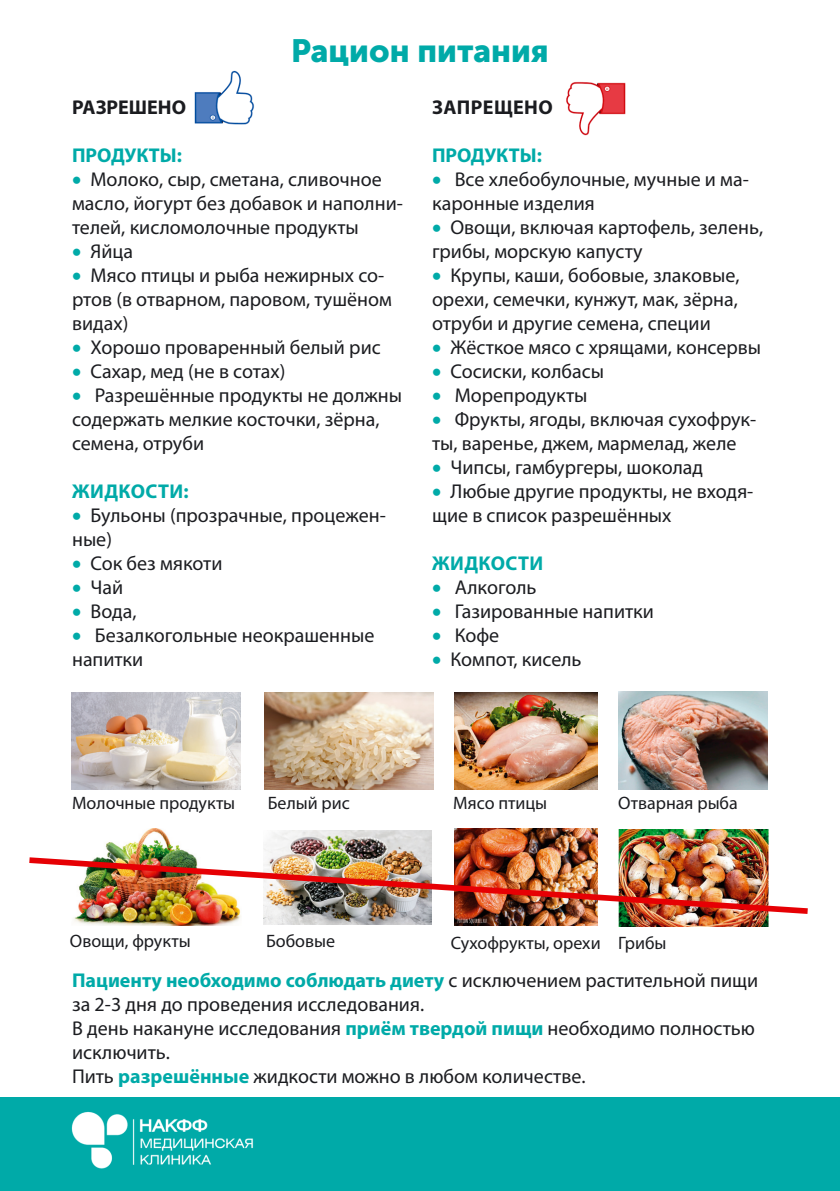
<style>
.page{position:relative;width:840px;height:1191px;background:#fff}
.page>*{position:absolute;margin:0;border:0;box-sizing:border-box;transform-origin:0 0}
.t1{font:32px "Museo Sans Cyrl 900";color:#00aaa8}
.t2{font:20px/24px "Myriad Pro";color:#1b1c20}
.t3{font:700 20px "Myriad Pro";letter-spacing:.01em;color:#00aaa8}
.t4{font:700 20px "Myriad Pro";letter-spacing:.01em;color:#1b1c20}
.t5{font:18px "Myriad Pro";color:#1b1c20}
.s1{color:#00aaa8}
.s2{font-weight:700;color:#00aaa8}
</style>
<div class="page">
<div style="left:0;top:1097px;width:839px;height:94px;background:#00aaa8"></div>
<img style="left:71px;top:1111px;width:183px;height:58px">
<img style="left:566px;top:81px;width:60px;height:55px">
<img style="left:194px;top:71px;width:60px;height:54px">
<img style="left:74px;top:829px;width:167px;height:96px">
<img style="left:263px;top:830px;width:168px;height:94px">
<img style="left:454px;top:829px;width:143px;height:96px">
<img style="left:618px;top:829px;width:149px;height:97px">
<img style="left:29px;top:857px;width:778px;height:57px">
<img style="left:265px;top:692px;width:168px;height:98px">
<img style="left:454px;top:692px;width:143px;height:97px">
<img style="left:71px;top:693px;width:170px;height:96px">
<img style="left:618px;top:691px;width:149px;height:98px">
<h1 class="t1" style="left:291px;top:33px;width:259px">Рацион питания</h1>
<p class="t4" style="left:72px;top:94px;width:115px">РАЗРЕШЕНО</p>
<p class="t3" style="left:72px;top:142px;width:111px">ПРОДУКТЫ:</p>
<p class="t2" style="left:72px;top:167px;width:332px"><span class="s1">•</span> Молоко, сыр, сметана, сливочное масло, йогурт без добавок и наполни&shy;телей, кисломолочные продукты</p>
<p class="t2" style="left:72px;top:239px;width:63px"><span class="s1">•</span> Яйца</p>
<p class="t2" style="left:72px;top:263px;width:321px"><span class="s1">•</span> Мясо птицы и рыба нежирных со&shy;ртов (в отварном, паровом, тушёном видах)</p>
<p class="t2" style="left:72px;top:335px;width:310px"><span class="s1">•</span> Хорошо проваренный белый рис</p>
<p class="t2" style="left:72px;top:359px;width:215px"><span class="s1">•</span> Сахар, мед (не в сотах)</p>
<p class="t2" style="left:72px;top:383px;width:331px"><span class="s1">•</span> Разрешённые продукты не должны содержать мелкие косточки, зёрна, семена, отруби</p>
<p class="t3" style="left:72px;top:478px;width:118px">ЖИДКОСТИ:</p>
<p class="t2" style="left:72px;top:503px;width:315px"><span class="s1">•</span> Бульоны (прозрачные, процежен&shy;ные)</p>
<p class="t2" style="left:72px;top:551px;width:152px"><span class="s1">•</span> Сок без мякоти</p>
<p class="t2" style="left:72px;top:575px;width:53px"><span class="s1">•</span> Чай</p>
<p class="t2" style="left:72px;top:599px;width:66px"><span class="s1">•</span> Вода,</p>
<p class="t2" style="left:72px;top:623px;width:304px"><span class="s1">•</span> Безалкогольные неокрашенные напитки</p>
<p class="t4" style="left:432px;top:94px;width:122px">ЗАПРЕЩЕНО</p>
<p class="t3" style="left:432px;top:142px;width:111px">ПРОДУКТЫ:</p>
<p class="t2" style="left:432px;top:167px;width:318px"><span class="s1">•</span> Все хлебобулочные, мучные и ма&shy;каронные изделия</p>
<p class="t2" style="left:432px;top:215px;width:332px"><span class="s1">•</span> Овощи, включая картофель, зелень, грибы, морскую капусту</p>
<p class="t2" style="left:432px;top:263px;width:309px;text-align:justify"><span class="s1">•</span> Крупы, каши, бобовые, злаковые, орехи, семечки, кунжут, мак, зёрна, отруби и другие семена, специи</p>
<p class="t2" style="left:432px;top:335px;width:330px"><span class="s1">•</span> Жёсткое мясо с хрящами, консервы</p>
<p class="t2" style="left:432px;top:359px;width:173px"><span class="s1">•</span> Сосиски, колбасы</p>
<p class="t2" style="left:432px;top:383px;width:157px"><span class="s1">•</span> Морепродукты</p>
<p class="t2" style="left:432px;top:407px;width:326px"><span class="s1">•</span> Фрукты, ягоды, включая сухофрук&shy;ты, варенье, джем, мармелад, желе</p>
<p class="t2" style="left:432px;top:455px;width:272px"><span class="s1">•</span> Чипсы, гамбургеры, шоколад</p>
<p class="t2" style="left:432px;top:479px;width:323px"><span class="s1">•</span> Любые другие продукты, не входя&shy;щие в список разрешённых</p>
<p class="t3" style="left:432px;top:550px;width:112px">ЖИДКОСТИ</p>
<p class="t2" style="left:432px;top:575px;width:106px"><span class="s1">•</span> Алкоголь</p>
<p class="t2" style="left:432px;top:599px;width:223px"><span class="s1">•</span> Газированные напитки</p>
<p class="t2" style="left:432px;top:623px;width:69px"><span class="s1">•</span> Кофе</p>
<p class="t2" style="left:432px;top:647px;width:151px"><span class="s1">•</span> Компот, кисель</p>
<p class="t5" style="left:72px;top:791px;width:165px">Молочные продукты</p>
<p class="t5" style="left:267px;top:791px;width:84px">Белый рис</p>
<p class="t5" style="left:453px;top:791px;width:95px">Мясо птицы</p>
<p class="t5" style="left:617px;top:791px;width:121px">Отварная рыба</p>
<p class="t5" style="left:70px;top:930px;width:122px">Овощи, фрукты</p>
<p class="t5" style="left:266px;top:930px;width:71px">Бобовые</p>
<p class="t5" style="left:450px;top:932px;width:217px">Сухофрукты, орехи Грибы</p>
<p class="t2" style="left:72px;top:967px;width:687px"><span class="s2">Пациенту необходимо соблюдать диету</span> с исключением растительной пищи за 2-3 дня до проведения исследования.<br>В день накануне исследования <span class="s2">приём твердой пищи</span> необходимо полностью исключить.<br>Пить <span class="s2">разрешённые</span> жидкости можно в любом количестве.</p>
</div>
